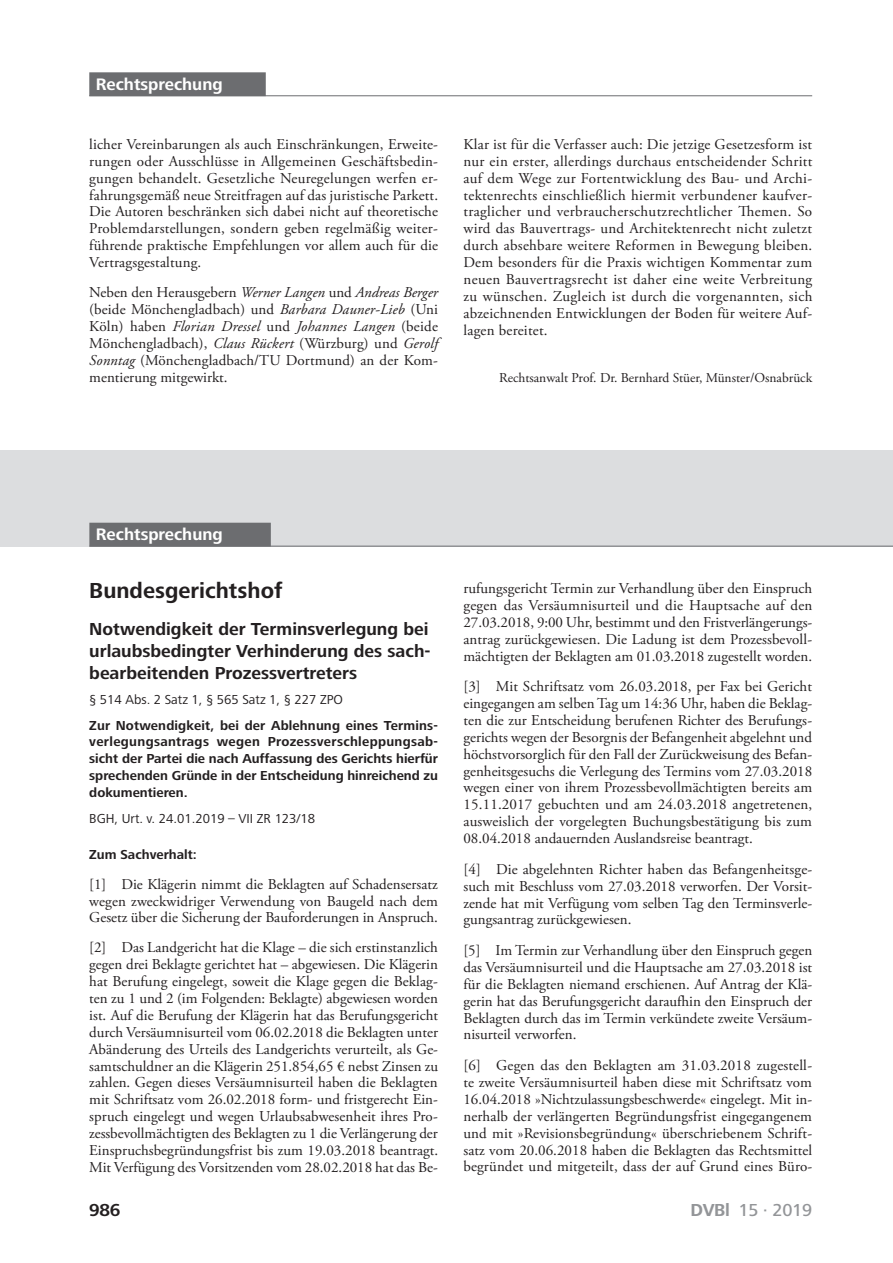
<style>
.page{position:relative;width:893px;height:1263px;background:#fff}
.page>*{position:absolute;margin:0;border:0;box-sizing:border-box;transform-origin:0 0}
.Article_Title_REC{font:700 22.5px "Frutiger Next Pro";color:#231f20}
.Article_Title_REC-2{font:700 18px/21.8px "Frutiger Next LT";color:#231f20;text-align:justify}
.t1{font:500 18px "Frutiger Next LT";letter-spacing:-.015em;color:#939598}
.LRH_Article_Type_2{font:700 17.25px "Frutiger Next LT";color:#fff}
.TextInd_REC{font:15px/16.8px "Adobe Garamond Pro";color:#231f20;text-align:justify}
.TextInd_BR{font:15px/16.8px "Adobe Garamond Pro";letter-spacing:.01em;color:#231f20;text-align:justify}
.Text_REC{font:15px/16.8px "Adobe Garamond Pro";color:#231f20;text-align:justify}
.PrincipleText_REC{font:700 13.5px/16.8px "Frutiger Next LT";color:#231f20;text-align:justify}
.Author_BK{font:13.5px "Adobe Garamond Pro";color:#231f20}
.Article_SubTitle_REC{font:13.5px "Frutiger Next LT";color:#231f20}
.PrincipleReferenceHe{font:13.5px "Frutiger Next LT";color:#231f20}
.AHead_REC2{font:700 13.5px "Frutiger Next LT";color:#231f20}
.s1{font-style:italic}
.s2{font-weight:700}
</style>
<div class="page">
<div style="left:89px;top:72px;width:177px;height:24px;background:#6c6d70"></div>
<hr style="left:89px;top:95px;width:723px;height:1px;background:#6c6d70">
<div style="left:0;top:450px;width:893px;height:96px;background:#dcdddf"></div>
<div style="left:89px;top:523px;width:182px;height:23px;background:#6c6d70"></div>
<hr style="left:89px;top:546px;width:804px;height:1px;background:#6c6d70">
<p class="LRH_Article_Type_2" style="left:96px;top:74px;width:129px">Rechtsprechung</p>
<p class="TextInd_BR" style="left:89px;top:136px;width:350px">licher Vereinbarungen als auch Einschränkungen, Erweite&shy;rungen oder Ausschlüsse in Allgemeinen Geschäftsbedin&shy;gungen behandelt. Gesetzliche Neuregelungen werfen er&shy;fahrungsgemäß neue Streitfragen auf das juristische Parkett.<br>Die Autoren beschränken sich dabei nicht auf theoretische Problemdarstellungen, sondern geben regelmäßig weiter&shy;führende praktische Empfehlungen vor allem auch für die Vertragsgestaltung.</p>
<p class="TextInd_BR" style="left:89px;top:284px;width:350px">Neben den Herausgebern <span class="s1">Werner Langen</span> und <span class="s1">Andreas Berger </span>(beide Mönchengladbach) und <span class="s1">Barbara Dauner-Lieb</span> (Uni Köln) haben <span class="s1">Florian Dressel</span> und <span class="s1">Johannes Langen</span> (beide Mönchengladbach), <span class="s1">Claus Rückert</span> (Würzburg) und <span class="s1">Gerolf Sonntag</span> (Mönchengladbach/TU Dortmund) an der Kom&shy;mentierung mitgewirkt.</p>
<p class="TextInd_BR" style="left:463px;top:136px;width:350px">Klar ist für die Verfasser auch: Die jetzige Gesetzesform ist nur ein erster, allerdings durchaus entscheidender Schritt auf dem Wege zur Fortentwicklung des Bau- und Archi&shy;tektenrechts einschließlich hiermit verbundener kaufver&shy;traglicher und verbraucherschutzrechtlicher Themen. So wird das Bauvertrags- und Architektenrecht nicht zuletzt durch absehbare weitere Reformen in Bewegung bleiben.<br>Dem besonders für die Praxis wichtigen Kommentar zum neuen Bauvertragsrecht ist daher eine weite Verbreitung zu wünschen. Zugleich ist durch die vorgenannten, sich abzeichnenden Entwicklungen der Boden für weitere Auf&shy;lagen bereitet.</p>
<p class="Author_BK" style="left:499px;top:369px;width:315px">Rechtsanwalt Prof. Dr. Bernhard Stüer, Münster/Osnabrück</p>
<p class="LRH_Article_Type_2" style="left:96px;top:525px;width:129px">Rechtsprechung</p>
<p class="Article_Title_REC" style="left:89px;top:578px;width:194px">Bundesgerichtshof</p>
<p class="Article_Title_REC-2" style="left:89px;top:618px;width:343px">Notwendigkeit der Terminsverlegung bei urlaubsbedingter Verhinderung des sach&shy;bearbeitenden Prozessvertreters</p>
<p class="Article_SubTitle_REC" style="left:89px;top:692px;width:255px">§ 514 Abs. 2 Satz 1, § 565 Satz 1, § 227 ZPO</p>
<p class="PrincipleText_REC" style="left:89px;top:717px;width:350px">Zur Notwendigkeit, bei der Ablehnung eines Termins&shy;verlegungsantrags wegen Prozessverschleppungsab&shy;sicht der Partei die nach Auffassung des Gerichts hierfür sprechenden Gründe in der Entscheidung hinreichend zu dokumentieren.</p>
<p class="PrincipleReferenceHe" style="left:89px;top:811px;width:227px">BGH, Urt. v. 24.01.2019 – VII ZR 123/18</p>
<p class="AHead_REC2" style="left:89px;top:847px;width:109px">Zum Sachverhalt:</p>
<p class="Text_REC" style="left:89px;top:876px;width:350px">[1] Die Klägerin nimmt die Beklagten auf Schadensersatz wegen zweckwidriger Verwendung von Baugeld nach dem Gesetz über die Sicherung der Bauforderungen in Anspruch.</p>
<p class="TextInd_REC" style="left:89px;top:940px;width:350px">[2] Das Landgericht hat die Klage – die sich erstinstanzlich gegen drei Beklagte gerichtet hat – abgewiesen. Die Klägerin hat Berufung eingelegt, soweit die Klage gegen die Beklag&shy;ten zu 1 und 2 (im Folgenden: Beklagte) abgewiesen worden ist. Auf die Berufung der Klägerin hat das Berufungsgericht durch Versäumnisurteil vom 06.02.2018 die Beklagten unter Abänderung des Urteils des Landgerichts verurteilt, als Ge&shy;samtschuldner an die Klägerin 251.854,65 € nebst Zinsen zu zahlen. Gegen dieses Versäumnisurteil haben die Beklagten mit Schriftsatz vom 26.02.2018 form- und fristgerecht Ein&shy;spruch eingelegt und wegen Urlaubsabwesenheit ihres Pro&shy;zessbevollmächtigten des Beklagten zu 1 die Verlängerung der Einspruchsbegründungsfrist bis zum 19.03.2018 beantragt.<br>Mit Verfügung des Vorsitzenden vom 28.02.2018 hat das Be-</p>
<p class="TextInd_REC" style="left:463px;top:580px;width:350px">rufungsgericht Termin zur Verhandlung über den Einspruch gegen das Versäumnisurteil und die Hauptsache auf den 27.03.2018, 9:00 Uhr, bestimmt und den Fristverlängerungs&shy;antrag zurückgewiesen. Die Ladung ist dem Prozessbevoll&shy;mächtigten der Beklagten am 01.03.2018 zugestellt worden.</p>
<p class="TextInd_REC" style="left:463px;top:678px;width:350px">[3] Mit Schriftsatz vom 26.03.2018, per Fax bei Gericht eingegangen am selben Tag um 14:36 Uhr, haben die Beklag&shy;ten die zur Entscheidung berufenen Richter des Berufungs&shy;gerichts wegen der Besorgnis der Befangenheit abgelehnt und höchstvorsorglich für den Fall der Zurückweisung des Befan&shy;genheitsgesuchs die Verlegung des Termins vom 27.03.2018 wegen einer von ihrem Prozessbevollmächtigten bereits am 15.11.2017 gebuchten und am 24.03.2018 angetretenen, ausweislich der vorgelegten Buchungsbestätigung bis zum 08.04.2018 andauernden Auslandsreise beantragt.</p>
<p class="TextInd_REC" style="left:463px;top:861px;width:350px">[4] Die abgelehnten Richter haben das Befangenheitsge&shy;such mit Beschluss vom 27.03.2018 verworfen. Der Vorsit&shy;zende hat mit Verfügung vom selben Tag den Terminsverle&shy;gungsantrag zurückgewiesen.</p>
<p class="TextInd_REC" style="left:463px;top:942px;width:350px">[5] Im Termin zur Verhandlung über den Einspruch gegen das Versäumnisurteil und die Hauptsache am 27.03.2018 ist für die Beklagten niemand erschienen. Auf Antrag der Klä&shy;gerin hat das Berufungsgericht daraufhin den Einspruch der Beklagten durch das im Termin verkündete zweite Versäum&shy;nisurteil verworfen.</p>
<p class="TextInd_REC" style="left:463px;top:1057px;width:350px">[6] Gegen das den Beklagten am 31.03.2018 zugestell&shy;te zweite Versäumnisurteil haben diese mit Schriftsatz vom 16.04.2018 »Nichtzulassungsbeschwerde« eingelegt. Mit in&shy;nerhalb der verlängerten Begründungsfrist eingegangenem und mit »Revisionsbegründung« überschriebenem Schrift&shy;satz vom 20.06.2018 haben die Beklagten das Rechtsmittel begründet und mitgeteilt, dass der auf Grund eines Büro-</p>
<p class="Article_Title_REC-2" style="left:89px;top:1199px;width:33px">986</p>
<p class="t1" style="left:690px;top:1200px;width:123px"><span class="s2">DVBl</span> 15 · 2019</p>
</div>
